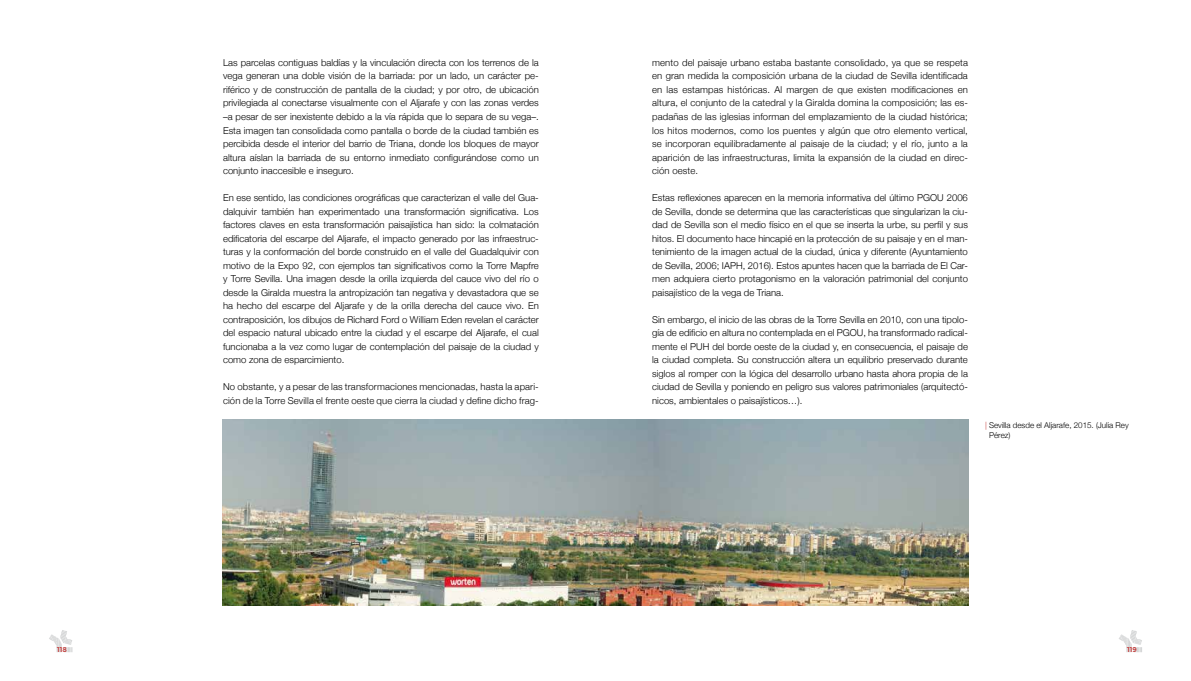
<style>
.page{position:relative;width:1191px;height:681px;background:#fff}
.page>*{position:absolute;margin:0;border:0;box-sizing:border-box;transform-origin:0 0}
.t1{font:300 9.5px/13.5px "Helvetica Neue";color:#000;text-align:justify}
.t2{font:300 8px/10.5px "Helvetica Neue";color:#000}
.t3{font:500 7px "Montserrat";color:#c23432}
.s1{color:#c23432}
</style>
<div class="page">
<svg style="left:49px;top:630px;width:23px;height:22px"></svg>
<svg style="left:1119px;top:630px;width:23px;height:22px"></svg>
<img style="left:223px;top:420px;width:745px;height:185px">
<p class="t1" style="left:223px;top:55px;width:317px">Las parcelas contiguas baldías y la vinculación directa con los terrenos de la vega generan una doble visión de la barriada: por un lado, un carácter pe&shy;riférico y de construcción de pantalla de la ciudad; y por otro, de ubicación privilegiada al conectarse visualmente con el Aljarafe y con las zonas verdes –a pesar de ser inexistente debido a la vía rápida que lo separa de su vega–.<br>Esta imagen tan consolidada como pantalla o borde de la ciudad también es percibida desde el interior del barrio de Triana, donde los bloques de mayor altura aíslan la barriada de su entorno inmediato configurándose como un conjunto inaccesible e inseguro.</p>
<p class="t1" style="left:223px;top:190px;width:317px">En ese sentido, las condiciones orográficas que caracterizan el valle del Gua&shy;dalquivir también han experimentado una transformación significativa. Los factores claves en esta transformación paisajística han sido: la colmatación edificatoria del escarpe del Aljarafe, el impacto generado por las infraestruc&shy;turas y la conformación del borde construido en el valle del Guadalquivir con motivo de la Expo 92, con ejemplos tan significativos como la Torre Mapfre y Torre Sevilla. Una imagen desde la orilla izquierda del cauce vivo del río o desde la Giralda muestra la antropización tan negativa y devastadora que se ha hecho del escarpe del Aljarafe y de la orilla derecha del cauce vivo. En contraposición, los dibujos de Richard Ford o William Eden revelan el carácter del espacio natural ubicado entre la ciudad y el escarpe del Aljarafe, el cual funcionaba a la vez como lugar de contemplación del paisaje de la ciudad y como zona de esparcimiento.</p>
<p class="t1" style="left:223px;top:379px;width:317px">No obstante, y a pesar de las transformaciones mencionadas, hasta la apari&shy;ción de la Torre Sevilla el frente oeste que cierra la ciudad y define dicho frag-</p>
<p class="t1" style="left:652px;top:55px;width:317px">mento del paisaje urbano estaba bastante consolidado, ya que se respeta en gran medida la composición urbana de la ciudad de Sevilla identificada en las estampas históricas. Al margen de que existen modificaciones en altura, el conjunto de la catedral y la Giralda domina la composición; las es&shy;padañas de las iglesias informan del emplazamiento de la ciudad histórica; los hitos modernos, como los puentes y algún que otro elemento vertical, se incorporan equilibradamente al paisaje de la ciudad; y el río, junto a la aparición de las infraestructuras, limita la expansión de la ciudad en direc&shy;ción oeste.</p>
<p class="t1" style="left:652px;top:190px;width:317px">Estas reflexiones aparecen en la memoria informativa del último PGOU 2006 de Sevilla, donde se determina que las características que singularizan la ciu&shy;dad de Sevilla son el medio físico en el que se inserta la urbe, su perfil y sus hitos. El documento hace hincapié en la protección de su paisaje y en el man&shy;tenimiento de la imagen actual de la ciudad, única y diferente (Ayuntamiento de Sevilla, 2006; IAPH, 2016). Estos apuntes hacen que la barriada de El Car&shy;men adquiera cierto protagonismo en la valoración patrimonial del conjunto paisajístico de la vega de Triana.</p>
<p class="t1" style="left:652px;top:312px;width:317px">Sin embargo, el inicio de las obras de la Torre Sevilla en 2010, con una tipolo&shy;gía de edificio en altura no contemplada en el PGOU, ha transformado radical&shy;mente el PUH del borde oeste de la ciudad y, en consecuencia, el paisaje de la ciudad completa. Su construcción altera un equilibrio preservado durante siglos al romper con la lógica del desarrollo urbano hasta ahora propia de la ciudad de Sevilla y poniendo en peligro sus valores patrimoniales (arquitectó&shy;nicos, ambientales o paisajísticos…).</p>
<p class="t2" style="left:989px;top:419px;width:141px;text-indent:-4px"><span class="s1">|</span> Sevilla desde el Aljarafe, 2015. (Julia Rey<br>Pérez)</p>
<p class="t3" style="left:57px;top:644px;width:11px">118</p>
<p class="t3" style="left:1127px;top:644px;width:11px">119</p>
</div>
